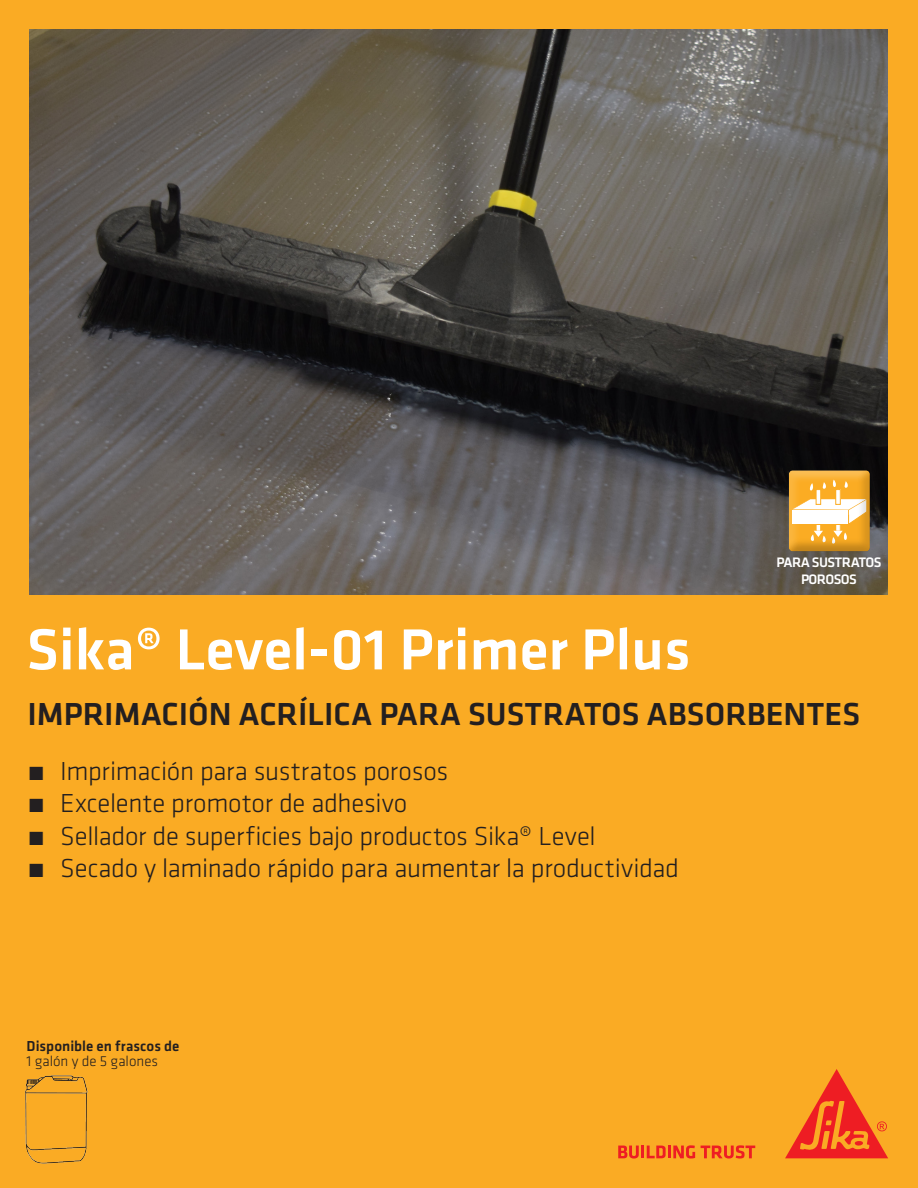
<style>
.page{position:relative;width:918px;height:1188px;background:#faab24}
.page>*{position:absolute;margin:0;border:0;box-sizing:border-box;transform-origin:0 0}
.SI_Klavica_COVER_Tit{font:500 60px "Klavika";color:#fff}
.SI_Klavica_COVER_Tit-2{font:500 33px "Klavika";color:#231f20}
.t1{font:300 27px "Klavika";letter-spacing:-.01em;color:#231f20}
.SI_Klavica_COVER_Tit-3{font:500 15px "Klavika";letter-spacing:.005em;color:#231f20}
.SI_Klavica_COVER_Tit-4{font:300 15px "Klavika";color:#231f20}
.SI_Klavica_COVER_Sub{font:500 14.25px/17.1px "Klavika";letter-spacing:-.04em;color:#fff;text-align:center}
.s1{font-weight:500}
</style>
<div class="page">
<svg style="left:618px;top:1145px;width:77px;height:14px"></svg>
<svg style="left:701px;top:1145px;width:54px;height:14px"></svg>
<svg style="left:785px;top:1069px;width:103px;height:89px"></svg>
<img style="left:25px;top:1075px;width:63px;height:89px">
<img style="left:29px;top:30px;width:859px;height:564px">
<div style="left:789px;top:468px;width:83px;height:84px;background:#231f20;opacity:.75"></div>
<p class="SI_Klavica_COVER_Sub" style="left:776px;top:553px;width:106px">PARA SUSTRATOS<br>POROSOS</p>
<p class="SI_Klavica_COVER_Tit" style="left:27px;top:609px;width:666px">Sika® Level-01 Primer Plus</p>
<p class="SI_Klavica_COVER_Tit-2" style="left:27px;top:692px;width:834px">IMPRIMACIÓN ACRÍLICA PARA SUSTRATOS ABSORBENTES</p>
<p class="t1" style="left:28px;top:755px;width:422px"><span class="s1">́</span> Imprimación para sustratos porosos</p>
<p class="t1" style="left:28px;top:787px;width:381px"><span class="s1">́</span> Excelente promotor de adhesivo</p>
<p class="t1" style="left:28px;top:820px;width:570px"><span class="s1">́</span> Sellador de superficies bajo productos Sika® Level</p>
<p class="t1" style="left:28px;top:852px;width:653px"><span class="s1">́</span> Secado y laminado rápido para aumentar la productividad</p>
<p class="SI_Klavica_COVER_Tit-3" style="left:27px;top:1036px;width:154px">Disponible en frascos de</p>
<p class="SI_Klavica_COVER_Tit-4" style="left:27px;top:1052px;width:133px">1 galón y de 5 galones</p>
</div>
